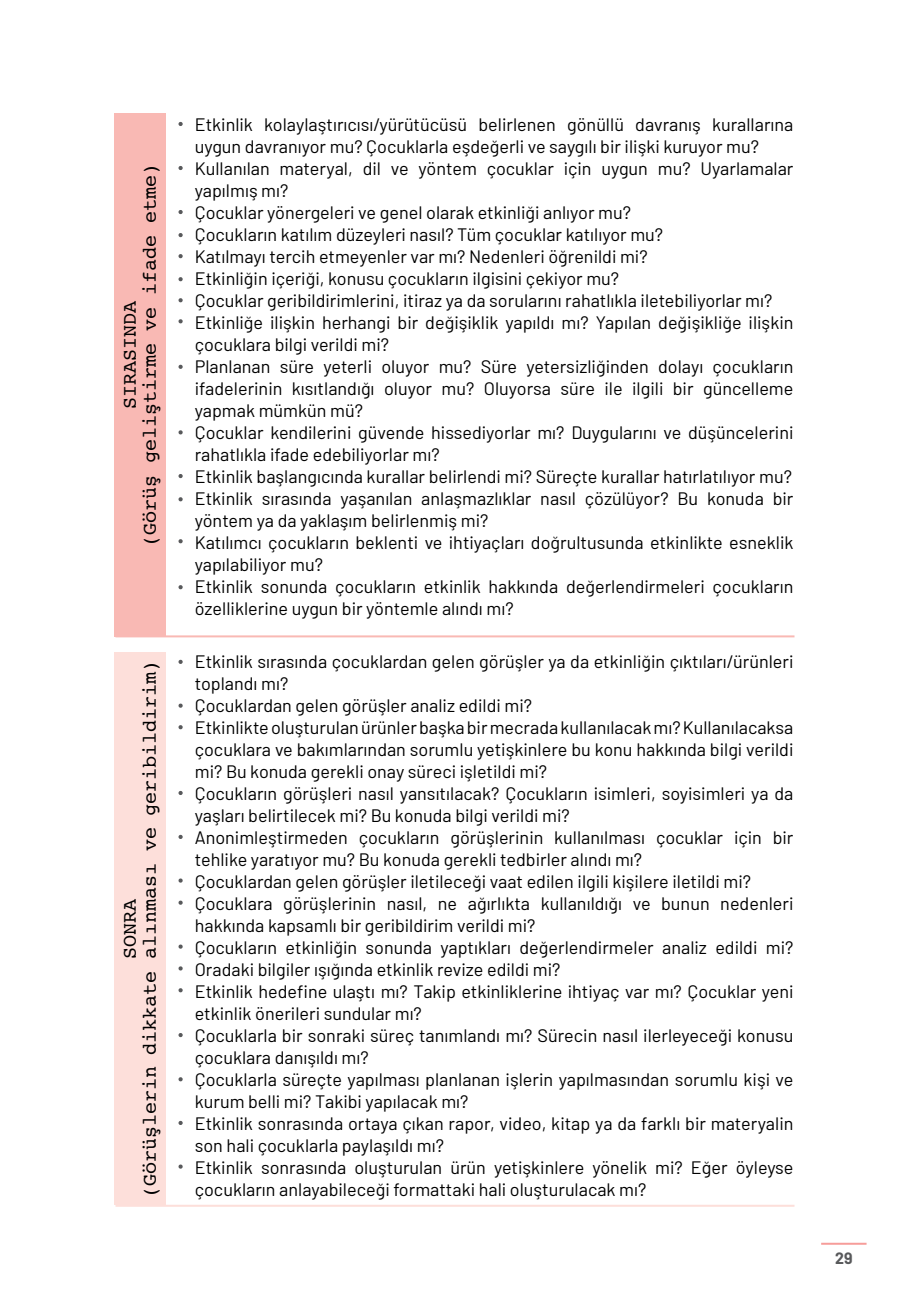
<style>
.page{position:relative;width:908px;height:1304px;background:#fff}
.page>*{position:absolute;margin:0;border:0;box-sizing:border-box;transform-origin:0 0}
.t1{font:20px/20px "Courier";color:#000;text-align:center}
.t2{font:18px/22px "Barlow";color:#000}
.t3{font:700 16px "Barlow";color:#58595b}
</style>
<div class="page">
<hr style="left:820px;top:1243px;width:46px;height:2px;background:#f69d9a">
<div style="left:114px;top:113px;width:52px;height:523px;background:#f9b9b4"></div>
<div style="left:114px;top:652px;width:52px;height:553px;background:#fddfda"></div>
<svg style="left:178px;top:122px;width:4px;height:4px"></svg>
<svg style="left:178px;top:166px;width:4px;height:4px"></svg>
<svg style="left:178px;top:210px;width:4px;height:4px"></svg>
<svg style="left:178px;top:233px;width:4px;height:4px"></svg>
<svg style="left:178px;top:254px;width:4px;height:4px"></svg>
<svg style="left:178px;top:277px;width:4px;height:4px"></svg>
<svg style="left:178px;top:298px;width:4px;height:4px"></svg>
<svg style="left:178px;top:319px;width:4px;height:4px"></svg>
<svg style="left:178px;top:365px;width:4px;height:4px"></svg>
<svg style="left:178px;top:430px;width:4px;height:4px"></svg>
<svg style="left:178px;top:474px;width:4px;height:4px"></svg>
<svg style="left:178px;top:497px;width:4px;height:4px"></svg>
<svg style="left:178px;top:539px;width:4px;height:4px"></svg>
<svg style="left:178px;top:585px;width:4px;height:4px"></svg>
<svg style="left:178px;top:660px;width:4px;height:4px"></svg>
<svg style="left:178px;top:704px;width:4px;height:4px"></svg>
<svg style="left:178px;top:725px;width:4px;height:4px"></svg>
<svg style="left:178px;top:791px;width:4px;height:4px"></svg>
<svg style="left:178px;top:835px;width:4px;height:4px"></svg>
<svg style="left:178px;top:878px;width:4px;height:5px"></svg>
<svg style="left:178px;top:901px;width:4px;height:4px"></svg>
<svg style="left:178px;top:945px;width:4px;height:4px"></svg>
<svg style="left:178px;top:966px;width:4px;height:4px"></svg>
<svg style="left:178px;top:988px;width:4px;height:4px"></svg>
<svg style="left:178px;top:1033px;width:4px;height:4px"></svg>
<svg style="left:178px;top:1077px;width:4px;height:4px"></svg>
<svg style="left:178px;top:1121px;width:4px;height:4px"></svg>
<svg style="left:178px;top:1164px;width:4px;height:5px"></svg>
<hr style="left:115px;top:635px;width:679px;height:2px;background:#f9b9b4">
<hr style="left:115px;top:1205px;width:679px;height:2px;background:#fddfda">
<p class="t1" style="left:119px;top:547px;width:386px;rotate:-90deg">SIRASINDA<br>(Görüş geliştirme ve ifade etme)</p>
<p class="t1" style="left:119px;top:1198px;width:540px;rotate:-90deg">SONRA<br>(Görüşlerin dikkate alınması ve geribildirim)</p>
<p class="t2" style="left:195px;top:113px;width:600px">Etkinlik kolaylaştırıcısı/yürütücüsü belirlenen gönüllü davranış kurallarına uygun davranıyor mu? Çocuklarla eşdeğerli ve saygılı bir ilişki kuruyor mu?<br>Kullanılan materyal, dil ve yöntem çocuklar için uygun mu? Uyarlamalar yapılmış mı?<br>Çocuklar yönergeleri ve genel olarak etkinliği anlıyor mu?<br>Çocukların katılım düzeyleri nasıl? Tüm çocuklar katılıyor mu?<br>Katılmayı tercih etmeyenler var mı? Nedenleri öğrenildi mi?<br>Etkinliğin içeriği, konusu çocukların ilgisini çekiyor mu?<br>Çocuklar geribildirimlerini, itiraz ya da sorularını rahatlıkla iletebiliyorlar mı?<br>Etkinliğe ilişkin herhangi bir değişiklik yapıldı mı? Yapılan değişikliğe ilişkin çocuklara bilgi verildi mi?<br>Planlanan süre yeterli oluyor mu? Süre yetersizliğinden dolayı çocukların ifadelerinin kısıtlandığı oluyor mu? Oluyorsa süre ile ilgili bir güncelleme yapmak mümkün mü?<br>Çocuklar kendilerini güvende hissediyorlar mı? Duygularını ve düşüncelerini rahatlıkla ifade edebiliyorlar mı?<br>Etkinlik başlangıcında kurallar belirlendi mi? Süreçte kurallar hatırlatılıyor mu?<br>Etkinlik sırasında yaşanılan anlaşmazlıklar nasıl çözülüyor? Bu konuda bir yöntem ya da yaklaşım belirlenmiş mi?<br>Katılımcı çocukların beklenti ve ihtiyaçları doğrultusunda etkinlikte esneklik yapılabiliyor mu?<br>Etkinlik sonunda çocukların etkinlik hakkında değerlendirmeleri çocukların özelliklerine uygun bir yöntemle alındı mı?</p>
<p class="t2" style="left:195px;top:650px;width:600px">Etkinlik sırasında çocuklardan gelen görüşler ya da etkinliğin çıktıları/ürünleri toplandı mı?<br>Çocuklardan gelen görüşler analiz edildi mi?<br>Etkinlikte oluşturulan ürünler başka bir mecrada kullanılacak mı? Kullanılacaksa çocuklara ve bakımlarından sorumlu yetişkinlere bu konu hakkında bilgi verildi mi? Bu konuda gerekli onay süreci işletildi mi?<br>Çocukların görüşleri nasıl yansıtılacak? Çocukların isimleri, soyisimleri ya da yaşları belirtilecek mi? Bu konuda bilgi verildi mi?<br>Anonimleştirmeden çocukların görüşlerinin kullanılması çocuklar için bir tehlike yaratıyor mu? Bu konuda gerekli tedbirler alındı mı?<br>Çocuklardan gelen görüşler iletileceği vaat edilen ilgili kişilere iletildi mi?<br>Çocuklara görüşlerinin nasıl, ne ağırlıkta kullanıldığı ve bunun nedenleri hakkında kapsamlı bir geribildirim verildi mi?<br>Çocukların etkinliğin sonunda yaptıkları değerlendirmeler analiz edildi mi?<br>Oradaki bilgiler ışığında etkinlik revize edildi mi?<br>Etkinlik hedefine ulaştı mı? Takip etkinliklerine ihtiyaç var mı? Çocuklar yeni etkinlik önerileri sundular mı?<br>Çocuklarla bir sonraki süreç tanımlandı mı? Sürecin nasıl ilerleyeceği konusu çocuklara danışıldı mı?<br>Çocuklarla süreçte yapılması planlanan işlerin yapılmasından sorumlu kişi ve kurum belli mi? Takibi yapılacak mı?<br>Etkinlik sonrasında ortaya çıkan rapor, video, kitap ya da farklı bir materyalin son hali çocuklarla paylaşıldı mı?<br>Etkinlik sonrasında oluşturulan ürün yetişkinlere yönelik mi? Eğer öyleyse çocukların anlayabileceği formattaki hali oluşturulacak mı?</p>
<p class="t3" style="left:834px;top:1249px;width:19px">29</p>
</div>
